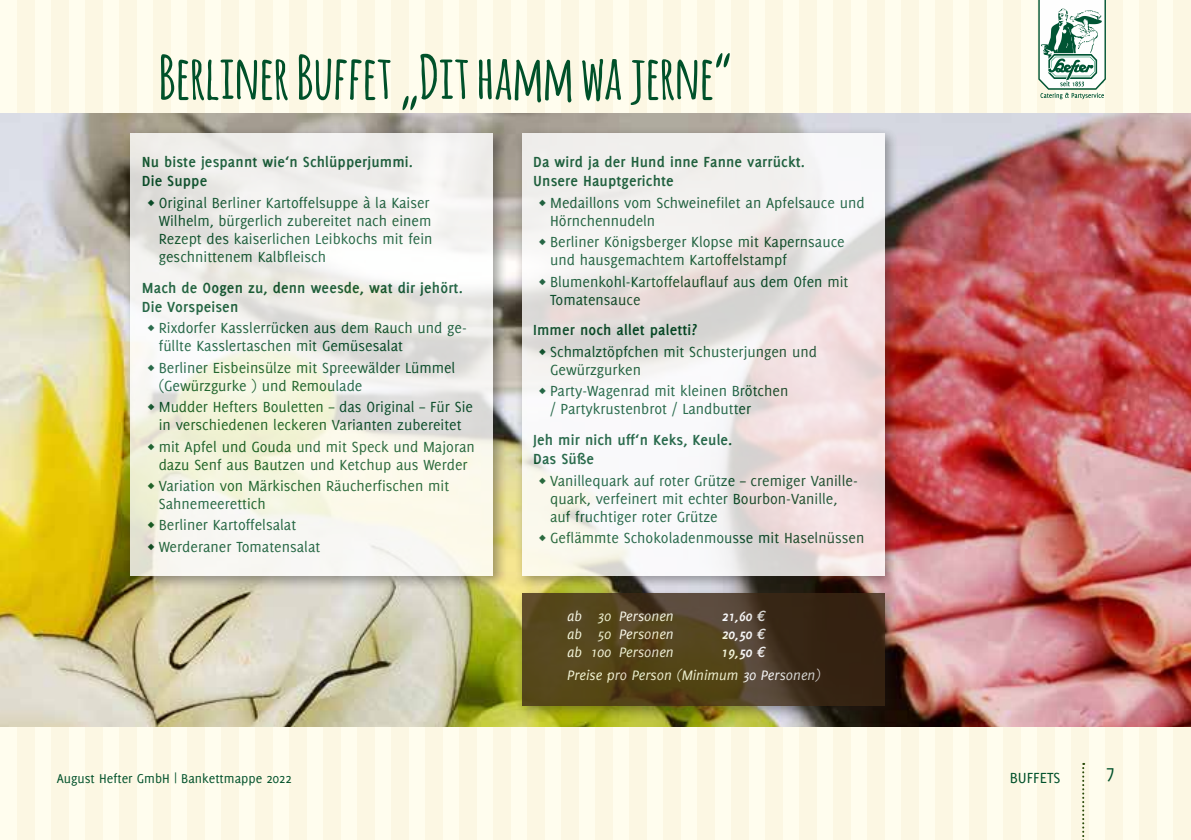
<style>
.page{position:relative;width:1191px;height:840px;background:#fff}
.page>*{position:absolute;margin:0;border:0;box-sizing:border-box;transform-origin:0 0}
.t1{font:700 60px "Amatic";letter-spacing:.01em;color:#00512a}
.t2{font:20px "Delicious";color:#00512a}
.t3{font:16px/18px "Delicious";color:#00512a}
.t4{font:700 16px/19.2px "Delicious";letter-spacing:.01em;color:#00512a}
.t5{font:italic 15px "Delicious";color:#fff}
.t6{font:italic 700 15px "Delicious";color:#fff}
.t7{font:14px "Delicious";color:#00512a}
</style>
<div class="page">
<div style="left:0;top:0;width:1191px;height:839px;background:#fffdee"></div>
<hr style="left:0;top:0;width:1px;height:839px;background:#fcf7e3">
<div style="left:17px;top:0;width:17px;height:839px;background:#fcf7e3"></div>
<div style="left:51px;top:0;width:17px;height:839px;background:#fcf7e3"></div>
<div style="left:85px;top:0;width:17px;height:839px;background:#fcf7e3"></div>
<div style="left:119px;top:0;width:17px;height:839px;background:#fcf7e3"></div>
<div style="left:153px;top:0;width:17px;height:839px;background:#fcf7e3"></div>
<div style="left:187px;top:0;width:17px;height:839px;background:#fcf7e3"></div>
<div style="left:221px;top:0;width:17px;height:839px;background:#fcf7e3"></div>
<div style="left:255px;top:0;width:17px;height:839px;background:#fcf7e3"></div>
<div style="left:289px;top:0;width:17px;height:839px;background:#fcf7e3"></div>
<div style="left:323px;top:0;width:17px;height:839px;background:#fcf7e3"></div>
<div style="left:357px;top:0;width:17px;height:839px;background:#fcf7e3"></div>
<div style="left:391px;top:0;width:17px;height:839px;background:#fcf7e3"></div>
<div style="left:425px;top:0;width:17px;height:839px;background:#fcf7e3"></div>
<div style="left:459px;top:0;width:17px;height:839px;background:#fcf7e3"></div>
<div style="left:493px;top:0;width:17px;height:839px;background:#fcf7e3"></div>
<div style="left:527px;top:0;width:17px;height:839px;background:#fcf7e3"></div>
<div style="left:561px;top:0;width:17px;height:839px;background:#fcf7e3"></div>
<div style="left:595px;top:0;width:17px;height:839px;background:#fcf7e3"></div>
<div style="left:629px;top:0;width:17px;height:839px;background:#fcf7e3"></div>
<div style="left:663px;top:0;width:17px;height:839px;background:#fcf7e3"></div>
<div style="left:697px;top:0;width:17px;height:839px;background:#fcf7e3"></div>
<div style="left:731px;top:0;width:17px;height:839px;background:#fcf7e3"></div>
<div style="left:765px;top:0;width:17px;height:839px;background:#fcf7e3"></div>
<div style="left:799px;top:0;width:17px;height:839px;background:#fcf7e3"></div>
<div style="left:833px;top:0;width:17px;height:839px;background:#fcf7e3"></div>
<div style="left:867px;top:0;width:17px;height:839px;background:#fcf7e3"></div>
<div style="left:901px;top:0;width:17px;height:839px;background:#fcf7e3"></div>
<div style="left:935px;top:0;width:17px;height:839px;background:#fcf7e3"></div>
<div style="left:969px;top:0;width:17px;height:839px;background:#fcf7e3"></div>
<div style="left:1003px;top:0;width:17px;height:839px;background:#fcf7e3"></div>
<div style="left:1037px;top:0;width:17px;height:839px;background:#fcf7e3"></div>
<div style="left:1071px;top:0;width:18px;height:839px;background:#fcf7e3"></div>
<div style="left:1106px;top:0;width:17px;height:839px;background:#fcf7e3"></div>
<div style="left:1140px;top:0;width:17px;height:839px;background:#fcf7e3"></div>
<div style="left:1174px;top:0;width:17px;height:839px;background:#fcf7e3"></div>
<svg style="left:1038px;top:0;width:68px;height:99px"></svg>
<svg style="left:1082px;top:762px;width:2px;height:78px"></svg>
<img style="left:0;top:113px;width:1191px;height:613px">
<div style="left:123px;top:126px;width:385px;height:465px;background:#1d1d1b;opacity:.5"></div>
<svg style="left:130px;top:133px;width:363px;height:442px"></svg>
<div style="left:515px;top:126px;width:384px;height:465px;background:#1d1d1b;opacity:.5"></div>
<svg style="left:522px;top:133px;width:362px;height:442px"></svg>
<div style="left:515px;top:585px;width:384px;height:134px;background:#1d1d1b;opacity:.5"></div>
<svg style="left:522px;top:592px;width:362px;height:113px;background:#4b3b1d"></svg>
<h1 class="t1" style="left:159px;top:34px;width:573px">Berliner Buffet „Dit hamm wa jerne“</h1>
<p class="t4" style="left:142px;top:152px;width:273px">Nu biste jespannt wie‘n Schlüpperjummi.<br>Die Suppe</p>
<p class="t3" style="left:159px;top:193px;width:275px;text-indent:-11px">◊ Original Berliner Kartoffelsuppe à la Kaiser Wilhelm, bürgerlich zubereitet nach einem Rezept des kaiserlichen Leibkochs mit fein geschnittenem Kalbfleisch</p>
<p class="t4" style="left:142px;top:277px;width:322px">Mach de Oogen zu, denn weesde, wat dir jehört.<br>Die Vorspeisen</p>
<p class="t3" style="left:159px;top:318px;width:309px;text-indent:-11px">◊ Rixdorfer Kasslerrücken aus dem Rauch und ge&shy;füllte Kasslertaschen mit Gemüsesalat</p>
<p class="t3" style="left:159px;top:358px;width:298px;text-indent:-11px">◊ Berliner Eisbeinsülze mit Spreewälder Lümmel (Gewürzgurke ) und Remoulade</p>
<p class="t3" style="left:147px;top:397px;width:327px;text-align:center">◊ Mudder Hefters Bouletten – das Original – Für Sie in verschiedenen leckeren Varianten zubereitet</p>
<p class="t3" style="left:147px;top:437px;width:329px;text-align:center">◊ mit Apfel und Gouda und mit Speck und Majoran dazu Senf aus Bautzen und Ketchup aus Werder</p>
<p class="t3" style="left:159px;top:476px;width:292px;text-indent:-11px">◊ Variation von Märkischen Räucherfischen mit<br>Sahnemeerettich</p>
<p class="t3" style="left:147px;top:514px;width:174px;line-height:21.4px">◊ Berliner Kartoffelsalat<br>◊ Werderaner Tomatensalat</p>
<p class="t4" style="left:533px;top:152px;width:273px">Da wird ja der Hund inne Fanne varrückt.<br>Unsere Hauptgerichte</p>
<p class="t3" style="left:550px;top:193px;width:316px;text-indent:-11px">◊ Medaillons vom Schweinefilet an Apfelsauce und<br>Hörnchennudeln</p>
<p class="t3" style="left:550px;top:233px;width:296px;text-indent:-11px">◊ Berliner Königsberger Klopse mit Kapernsauce und hausgemachtem Kartoffelstampf</p>
<p class="t3" style="left:550px;top:272px;width:300px;text-indent:-11px">◊ Blumenkohl-Kartoffelauflauf aus dem Ofen mit<br>Tomatensauce</p>
<p class="t4" style="left:533px;top:320px;width:166px">Immer noch allet paletti?</p>
<p class="t3" style="left:550px;top:342px;width:268px;text-indent:-11px">◊ Schmalztöpfchen mit Schusterjungen und<br>Gewürzgurken</p>
<p class="t3" style="left:550px;top:381px;width:240px;text-indent:-11px">◊ Party-Wagenrad mit kleinen Brötchen / Partykrustenbrot / Landbutter</p>
<p class="t4" style="left:533px;top:429px;width:201px">Jeh mir nich uff‘n Keks, Keule.<br>Das Süße</p>
<p class="t3" style="left:550px;top:471px;width:309px;text-indent:-11px">◊ Vanillequark auf roter Grütze – cremiger Vanille&shy;quark, verfeinert mit echter Bourbon-Vanille, auf fruchtiger roter Grütze</p>
<p class="t3" style="left:539px;top:528px;width:327px">◊ Geflämmte Schokoladenmousse mit Haselnüssen</p>
<p class="t5" style="left:567px;top:607px;width:108px">ab 30 Personen</p>
<p class="t6" style="left:721px;top:607px;width:45px">21,60 ¤</p>
<p class="t5" style="left:567px;top:625px;width:108px">ab 50 Personen</p>
<p class="t6" style="left:721px;top:625px;width:45px">20,50 ¤</p>
<p class="t5" style="left:567px;top:643px;width:108px">ab 100 Personen</p>
<p class="t6" style="left:721px;top:643px;width:45px">19,50 ¤</p>
<p class="t5" style="left:567px;top:666px;width:255px">Preise pro Person (Minimum 30 Personen)</p>
<p class="t7" style="left:57px;top:770px;width:236px">August Hefter GmbH | Bankettmappe 2022</p>
<p class="t2" style="left:1106px;top:759px;width:10px">7</p>
<p class="t3" style="left:1009px;top:768px;width:52px">BUFFETS</p>
</div>
